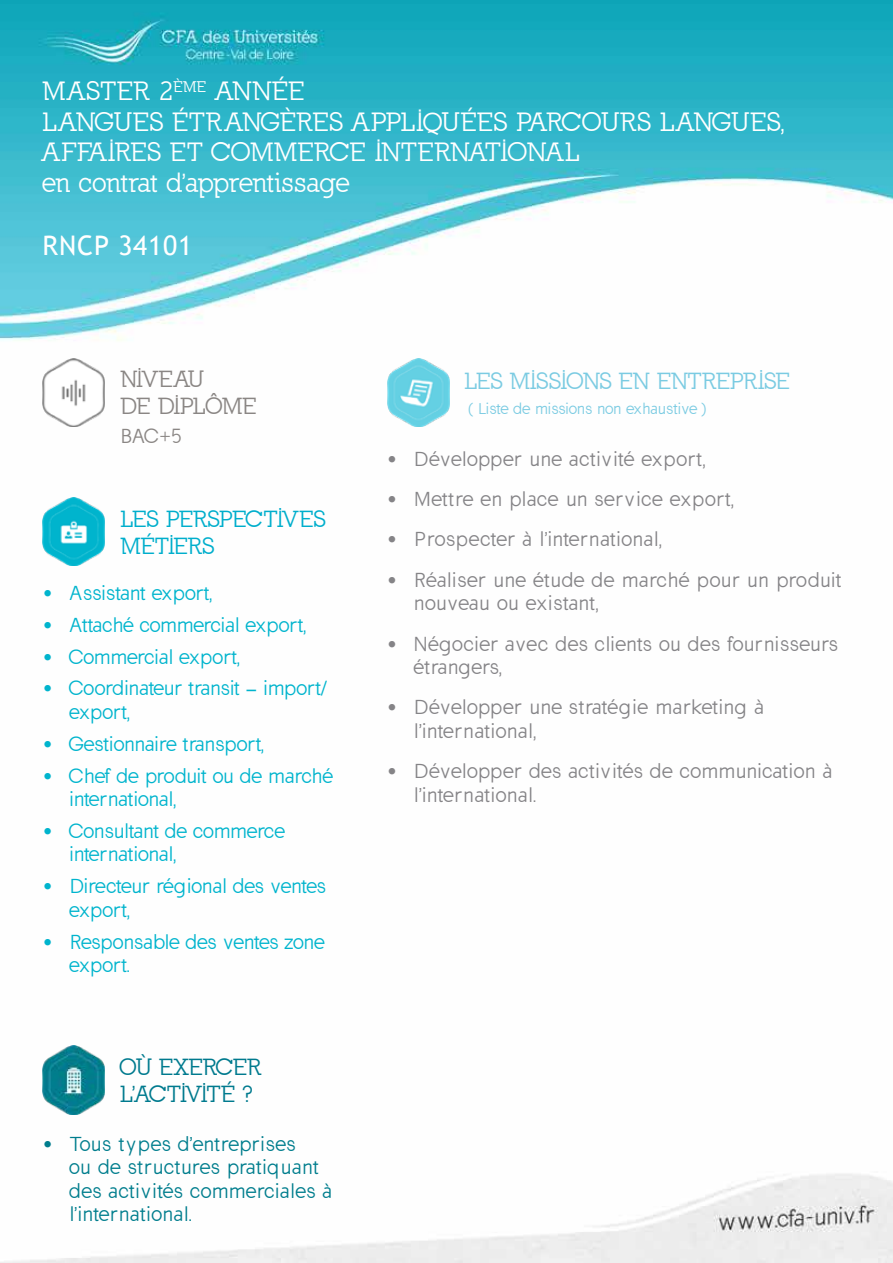
<style>
.page{position:relative;width:893px;height:1263px;background:#fff}
.page>*{position:absolute;margin:0;border:0;box-sizing:border-box;transform-origin:0 0}
.t1{font:27px "Trebuchet MS";letter-spacing:.03em;color:#fff}
.t2{font:25.5px/30.6px "California";letter-spacing:.02em;color:#fff}
.t3{font:22.5px "California";color:#7bcbe2}
.t4{font:22.5px/27px "California";color:#00aecc}
.t5{font:22.5px/27px "California";color:#007a8e}
.t6{font:22.5px/27px "California";color:#8a8684}
.t7{font:19.5px/23.4px "California Sans";letter-spacing:.03em;color:#858487}
.t8{font:19.5px/23.4px "California Sans";color:#00b4cd}
.t9{font:19.5px/23.4px "California Sans";letter-spacing:.055em;color:#007d8d}
.t10{font:19.5px/23.4px "California Sans";letter-spacing:.02em;color:#00b4cd}
.t11{font:19.5px "California Sans";letter-spacing:.055em;color:#858487}
.t12{font:19.5px "California Sans";letter-spacing:.025em;color:#00b4cd}
.t13{font:19.5px "California Sans";letter-spacing:.03em;color:#00b4cd}
.t14{font:19.5px "California Sans";color:#8a8684}
.t15{font:15px "California Sans";letter-spacing:.025em;color:#7bcbe2}
</style>
<div class="page">
<img style="left:0;top:0;width:893px;height:1263px">
<img style="left:43px;top:358px;width:62px;height:69px">
<img style="left:43px;top:497px;width:62px;height:69px">
<img style="left:43px;top:1046px;width:62px;height:68px">
<img style="left:387px;top:358px;width:62px;height:69px">
<h2 class="t2" style="left:43px;top:76px;width:744px">MASTER 2<sup>ÈME</sup> ANNÉE<br>LANGUES ÉTR ANGÈRES APPLIQUÉES PARCOURS LANGUES, AFFAIRES ET COMMERCE INTERNATIONAL<br>en contrat d'apprentissage</h2>
<h1 class="t1" style="left:43px;top:230px;width:151px">RNCP 34101</h1>
<p class="t6" style="left:120px;top:366px;width:138px">NIVEAU<br>DE DIPLÔME</p>
<p class="t14" style="left:120px;top:424px;width:63px">BAC+5</p>
<p class="t4" style="left:120px;top:505px;width:206px">LES PERSPECTIVES<br>MÉTIERS</p>
<p class="t13" style="left:43px;top:581px;width:171px">• Assistant export,</p>
<p class="t8" style="left:43px;top:613px;width:265px">• Attaché commercial export,</p>
<p class="t8" style="left:43px;top:645px;width:199px">• Commercial export,</p>
<p class="t8" style="left:70px;top:677px;width:259px;text-indent:-27px">• Coordinateur transit – import/ export,</p>
<p class="t12" style="left:43px;top:732px;width:223px">• Gestionnaire transport,</p>
<p class="t8" style="left:70px;top:764px;width:265px;text-indent:-27px">• Chef de produit ou de marché international,</p>
<p class="t8" style="left:70px;top:819px;width:217px;text-indent:-27px">• Consultant de commerce international,</p>
<p class="t8" style="left:70px;top:875px;width:257px;text-indent:-27px">• Directeur régional des ventes export,</p>
<p class="t10" style="left:70px;top:930px;width:256px;text-indent:-27px">• Responsable des ventes zone export.</p>
<p class="t5" style="left:120px;top:1054px;width:142px">OÙ EXERCER<br>L'ACTIVITÉ ?</p>
<p class="t9" style="left:70px;top:1132px;width:264px;text-indent:-27px">• Tous types d'entreprises<br>ou de structures pratiquant des activités commerciales à l'international.</p>
<p class="t3" style="left:464px;top:368px;width:327px">LES MISSIONS EN ENTREPRISE</p>
<p class="t15" style="left:469px;top:400px;width:239px">( Liste de missions non exhaustive )</p>
<p class="t7" style="left:387px;top:447px;width:320px">• Développer une activité export,</p>
<p class="t11" style="left:387px;top:488px;width:349px">• Mettre en place un service export,</p>
<p class="t7" style="left:387px;top:528px;width:277px">• Prospecter à l'international,</p>
<p class="t7" style="left:414px;top:568px;width:429px;text-indent:-27px">• Réaliser une étude de marché pour un produit nouveau ou existant,</p>
<p class="t7" style="left:414px;top:632px;width:425px;text-indent:-27px">• Négocier avec des clients ou des fournisseurs étrangers,</p>
<p class="t7" style="left:414px;top:696px;width:351px;text-indent:-27px">• Développer une stratégie marketing à l'international,</p>
<p class="t7" style="left:414px;top:760px;width:420px;text-indent:-27px">• Développer des activités de communication à l'international.</p>
</div>
